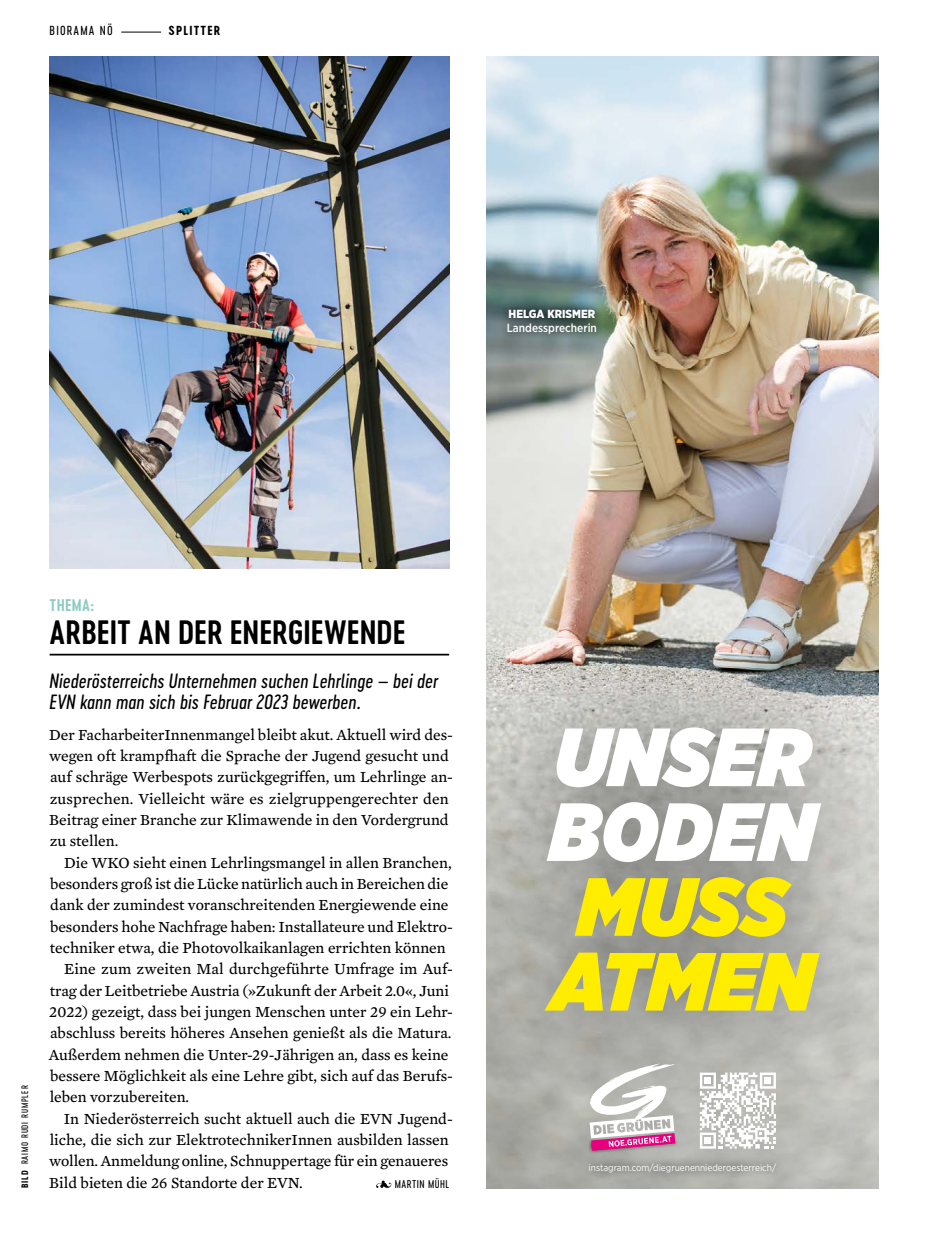
<style>
.page{position:relative;width:943px;height:1241px;background:#fff}
.page>*{position:absolute;margin:0;border:0;box-sizing:border-box;transform-origin:0 0}
.t1{font:italic 900 82.25px/74.7px "Gotham Narrow";color:#fff}
.t2{font:italic 900 82.25px/74.7px "Gotham Narrow";color:#ffed00;text-align:center}
.t3{font:31.5px "Cervo Neue Semi Bold Neue";color:#000}
.t4{font:italic 19.25px/21px "Cervo Neue Regular Neue";color:#000}
.t5{font:15.75px/21.3px "Mercury Text G3";color:#000}
.t6{font:15.75px "Cervo Neue Semi Bold Neue";letter-spacing:.015em;color:#8ccbc3}
.t7{font:12.25px "Cervo Neue Regular Neue";letter-spacing:.1em;color:#000}
.t8{font:12.25px "Cervo Neue Bold Neue";letter-spacing:.1em;color:#000}
.t9{font:500 11.72px "Gotham Narrow";color:#fff}
.t10{font:900 11.72px "Gotham Narrow";color:#fff}
.t11{font:10.5px "Cervo Neue Regular Neue";letter-spacing:.05em;color:#000}
.t12{font:9.62px "Gotham Narrow";color:#fff}
.t13{font:8.75px "Cervo Neue Regular Neue";letter-spacing:.1em;color:#000}
.s1{font-family:"Cervo Neue Bold Neue"}
</style>
<div class="page">
<hr style="left:50px;top:653px;width:399px;height:2px;background:#000">
<img style="left:50px;top:57px;width:399px;height:511px">
<svg style="left:376px;top:1180px;width:15px;height:7px"></svg>
<img style="left:486px;top:57px;width:392px;height:1131px">
<div style="left:486px;top:632px;width:392px;height:474px;background:#000;opacity:.5"></div>
<div style="left:587px;top:1138px;width:92px;height:16px;background:#000;opacity:.75"></div>
<svg style="left:589px;top:1063px;width:86px;height:87px"></svg>
<div style="left:498px;top:301px;width:107px;height:41px;background:#000;opacity:.75"></div>
<div style="left:581px;top:1155px;width:203px;height:24px;background:#000;opacity:.75"></div>
<svg style="left:700px;top:1072px;width:76px;height:76px"></svg>
<div style="left:704px;top:1076px;width:7px;height:7px;background:#fff"></div>
<div style="left:764px;top:1076px;width:7px;height:7px;background:#fff"></div>
<div style="left:704px;top:1136px;width:7px;height:7px;background:#fff"></div>
<hr style="left:121px;top:32px;width:40px;height:1px;background:#000">
<p class="t7" style="left:50px;top:23px;width:65px">BIORAMA NÖ</p>
<p class="t8" style="left:168px;top:22px;width:53px">SPLITTER</p>
<p class="t10" style="left:508px;top:306px;width:88px">HELGA KRISMER</p>
<p class="t9" style="left:507px;top:320px;width:92px">Landessprecherin</p>
<p class="t13" style="left:19px;top:1187px;width:104px;rotate:-90deg"><span class="s1">BILD</span> RAIMO RUDI RUMPLER</p>
<p class="t6" style="left:50px;top:594px;width:46px">THEMA:</p>
<h2 class="t3" style="left:50px;top:611px;width:358px">ARBEIT AN DER ENERGIEWENDE</h2>
<p class="t4" style="left:50px;top:670px;width:390px">Niederösterreichs Unternehmen suchen Lehrlinge – bei der<br>EVN kann man sich bis Februar 2023 bewerben.</p>
<p class="t5" style="left:49px;top:723px;width:405px">Der FacharbeiterInnenmangel bleibt akut. Aktuell wird des&shy;wegen oft krampfhaft die Sprache der Jugend gesucht und auf schräge Werbespots zurückgegriffen, um Lehrlinge an&shy;zusprechen. Vielleicht wäre es zielgruppengerechter den Beitrag einer Branche zur Klimawende in den Vordergrund zu stellen.</p>
<p class="t5" style="left:64px;top:851px;width:389px">Die WKO sieht einen Lehrlingsmangel in allen Branchen,</p>
<p class="t5" style="left:50px;top:873px;width:400px">besonders groß ist die Lücke natürlich auch in Bereichen die</p>
<p class="t5" style="left:50px;top:894px;width:400px">dank der zumindest voranschreitenden Energiewende eine</p>
<p class="t5" style="left:50px;top:915px;width:404px">besonders hohe Nachfrage haben: Installateure und Elektro-</p>
<p class="t5" style="left:50px;top:937px;width:397px">techniker etwa, die Photovolkaikanlagen errichten können</p>
<p class="t5" style="left:64px;top:958px;width:390px">Eine zum zweiten Mal durchgeführte Umfrage im Auf-</p>
<p class="t5" style="left:50px;top:979px;width:400px">trag der Leitbetriebe Austria (»Zukunft der Arbeit 2.0«, Juni</p>
<p class="t5" style="left:49px;top:1001px;width:405px">2022) gezeigt, dass bei jungen Menschen unter 29 ein Lehr-</p>
<p class="t5" style="left:50px;top:1022px;width:403px">abschluss bereits höheres Ansehen genießt als die Matura.</p>
<p class="t5" style="left:49px;top:1043px;width:401px">Außerdem nehmen die Unter-29-Jährigen an, dass es keine</p>
<p class="t5" style="left:50px;top:1064px;width:404px">bessere Möglichkeit als eine Lehre gibt, sich auf das Berufs-</p>
<p class="t5" style="left:50px;top:1086px;width:141px">leben vorzubereiten.</p>
<p class="t5" style="left:64px;top:1107px;width:390px">In Niederösterreich sucht aktuell auch die EVN Jugend-</p>
<p class="t5" style="left:50px;top:1128px;width:400px">liche, die sich zur ElektrotechnikerInnen ausbilden lassen</p>
<p class="t5" style="left:49px;top:1150px;width:401px">wollen. Anmeldung online, Schnuppertage für ein genaueres</p>
<p class="t5" style="left:49px;top:1171px;width:255px">Bild bieten die 26 Standorte der EVN.</p>
<p class="t11" style="left:395px;top:1176px;width:56px">MARTIN MÜHL</p>
<h1 class="t1" style="left:549px;top:718px;width:267px">UNSER<br>BODEN</h1>
<h1 class="t2" style="left:551px;top:868px;width:264px">MUSS<br>ATMEN</h1>
<p class="t12" style="left:588px;top:1161px;width:189px">instagram.com/diegruenenniederoesterreich/</p>
</div>
